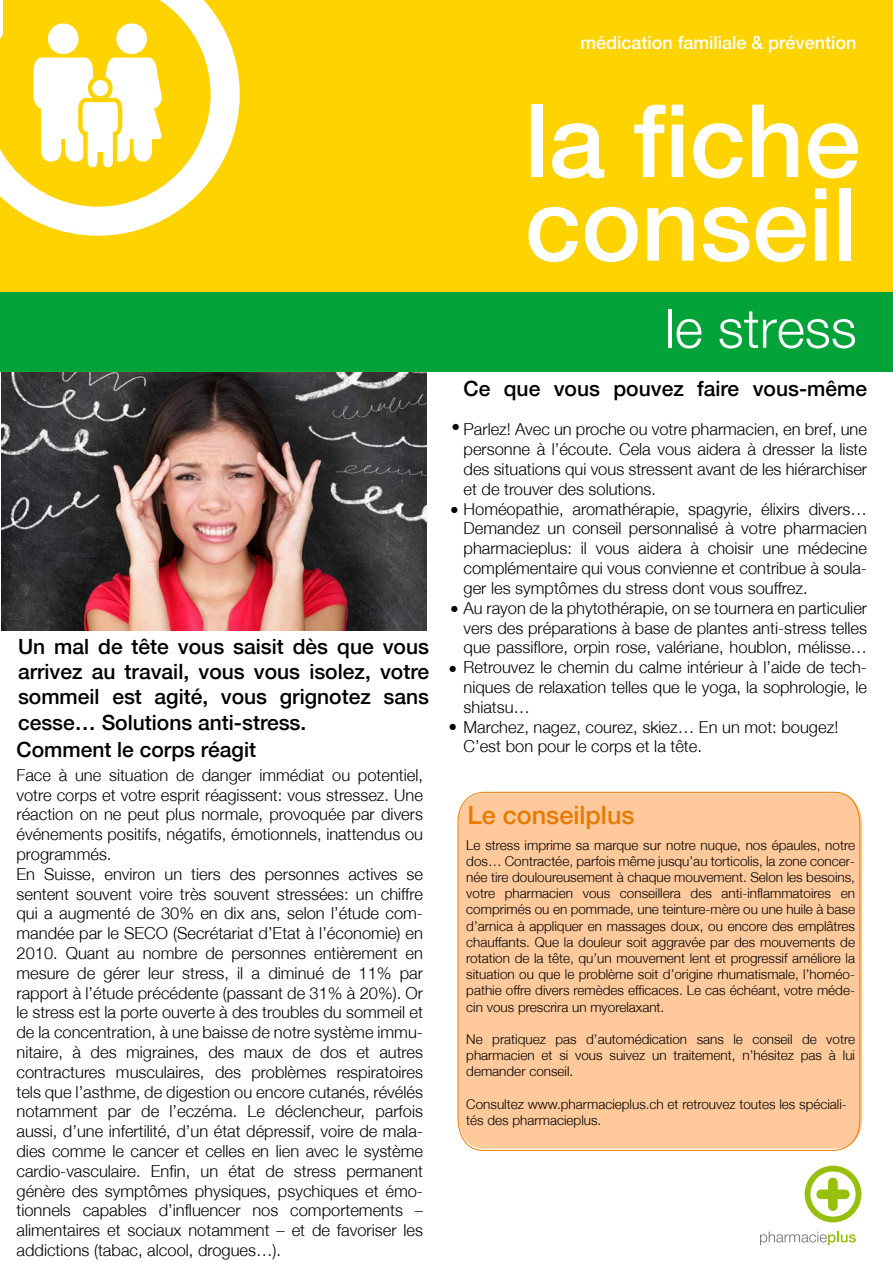
<style>
.page{position:relative;width:893px;height:1263px;background:#fff}
.page>*{position:absolute;margin:0;border:0;box-sizing:border-box;transform-origin:0 0}
.t1{font:500 101.4px/83.6px "Helvetica Neue";color:#fff}
.t2{font:300 54px "Helvetica Neue";color:#fff}
.t3{font:500 25.2px "Helvetica Neue";color:#e87a00}
.t4{font:500 21px/25.2px "Helvetica Neue";color:#000;text-align:justify}
.t5{font:500 18px "Helvetica Neue";color:#fff}
.t6{font:300 17.25px "Helvetica Neue";color:#000}
.t7{font:300 16.5px/19.8px "Helvetica Neue";color:#000;text-align:justify}
.t8{font:300 13.5px/16.2px "Helvetica Neue";color:#000;text-align:justify}
.s1{font-size:17.25px}
</style>
<div class="page">
<img style="left:2px;top:372px;width:424px;height:258px">
<svg style="left:805px;top:1166px;width:56px;height:56px"></svg>
<svg style="left:760px;top:1231px;width:96px;height:14px"></svg>
<div style="left:457px;top:792px;width:403px;height:359px;background:#ffc99b"></div>
<div style="left:0;top:0;width:893px;height:298px;background:#ffd300"></div>
<svg style="left:0;top:0;width:240px;height:236px"></svg>
<svg style="left:33px;top:23px;width:130px;height:144px"></svg>
<div style="left:92px;top:80px;width:16px;height:16px;background:#fff;border-radius:50%"></div>
<div style="left:3px;top:0;width:36px;height:39px;background:#ffd300"></div>
<div style="left:0;top:293px;width:893px;height:79px;background:#04a339"></div>
<p class="t5" style="left:580px;top:32px;width:278px">médication familiale &amp; prévention</p>
<p class="t4" style="left:18px;top:634px;width:413px">Un mal de tête vous saisit dès que vous arrivez au travail, vous vous isolez, votre sommeil est agité, vous grignotez sans cesse… Solutions anti-stress.</p>
<p class="t4" style="left:17px;top:737px;width:241px">Comment le corps réagit</p>
<p class="t7" style="left:16px;top:765px;width:408px;text-align:left">Face à une situation de danger immédiat ou potentiel, votre corps et votre esprit réagissent: vous stressez. Une réaction on ne peut plus normale, provoquée par divers événements positifs, négatifs, émotionnels, inattendus ou programmés.<br>En Suisse, environ un tiers des personnes actives se sentent souvent voire très souvent stressées: un chiffre qui a augmenté de 30% en dix ans, selon l’étude com&shy;mandée par le SECO (Secrétariat d’Etat à l’économie) en 2010. Quant au nombre de personnes entièrement en mesure de gérer leur stress, il a diminué de 11% par rapport à l’étude précédente (passant de 31% à 20%). Or le stress est la porte ouverte à des troubles du sommeil et de la concentration, à une baisse de notre système immu&shy;nitaire, à des migraines, des maux de dos et autres contractures musculaires, des problèmes respiratoires tels que l’asthme, de digestion ou encore cutanés, révélés notamment par de l’eczéma. Le déclencheur, parfois aussi, d’une infertilité, d’un état dépressif, voire de mala&shy;dies comme le cancer et celles en lien avec le système cardio-vasculaire. Enfin, un état de stress permanent génère des symptômes physiques, psychiques et émo&shy;tionnels capables d’influencer nos comportements – alimentaires et sociaux notamment – et de favoriser les addictions (tabac, alcool, drogues…).</p>
<h1 class="t1" style="left:524px;top:98px;width:338px">la fiche conseil</h1>
<h2 class="t2" style="left:665px;top:295px;width:193px">le stress</h2>
<p class="t4" style="left:464px;top:376px;width:405px">Ce que vous pouvez faire vous-même</p>
<p class="t7" style="left:464px;top:419px;width:405px">Parlez! Avec un proche ou votre pharmacien, en bref, une personne à l’écoute. Cela vous aidera à dresser la liste des situations qui vous stressent avant de les hiérarchiser et de trouver des solutions.</p>
<p class="t7" style="left:464px;top:499px;width:405px;text-indent:-14px"><span class="s1">•</span> Homéopathie, aromathérapie, spagyrie, élixirs divers… Demandez un conseil personnalisé à votre pharmacien pharmacieplus: il vous aidera à choisir une médecine complémentaire qui vous convienne et contribue à soula&shy;ger les symptômes du stress dont vous souffrez.</p>
<p class="t7" style="left:464px;top:598px;width:405px;text-indent:-14px"><span class="s1">•</span> Au rayon de la phytothérapie, on se tournera en particulier vers des préparations à base de plantes anti-stress telles que passiflore, orpin rose, valériane, houblon, mélisse…</p>
<p class="t7" style="left:464px;top:657px;width:405px;text-indent:-15px"><span class="s1">•</span> Retrouvez le chemin du calme intérieur à l’aide de tech&shy;niques de relaxation telles que le yoga, la sophrologie, le shiatsu…</p>
<p class="t7" style="left:464px;top:716px;width:376px;text-indent:-15px"><span class="s1">•</span> Marchez, nagez, courez, skiez… En un mot: bougez!<br>C’est bon pour le corps et la tête.</p>
<p class="t6" style="left:452px;top:416px;width:10px">•</p>
<h3 class="t3" style="left:467px;top:800px;width:169px">Le conseilplus</h3>
<p class="t8" style="left:466px;top:836px;width:390px">Le stress imprime sa marque sur notre nuque, nos épaules, notre dos… Contractée, parfois même jusqu’au torticolis, la zone concer&shy;née tire douloureusement à chaque mouvement. Selon les besoins, votre pharmacien vous conseillera des anti-inflammatoires en comprimés ou en pommade, une teinture-mère ou une huile à base d’arnica à appliquer en massages doux, ou encore des emplâtres chauffants. Que la douleur soit aggravée par des mouvements de rotation de la tête, qu’un mouvement lent et progressif améliore la situation ou que le problème soit d’origine rhumatismale, l’homéo&shy;pathie offre divers remèdes efficaces. Le cas échéant, votre méde&shy;cin vous prescrira un myorelaxant.</p>
<p class="t8" style="left:466px;top:1031px;width:390px">Ne pratiquez pas d’automédication sans le conseil de votre pharmacien et si vous suivez un traitement, n’hésitez pas à lui demander conseil.</p>
<p class="t8" style="left:466px;top:1095px;width:382px">Consultez www.pharmacieplus.ch et retrouvez toutes les spéciali&shy;tés des pharmacieplus.</p>
</div>
